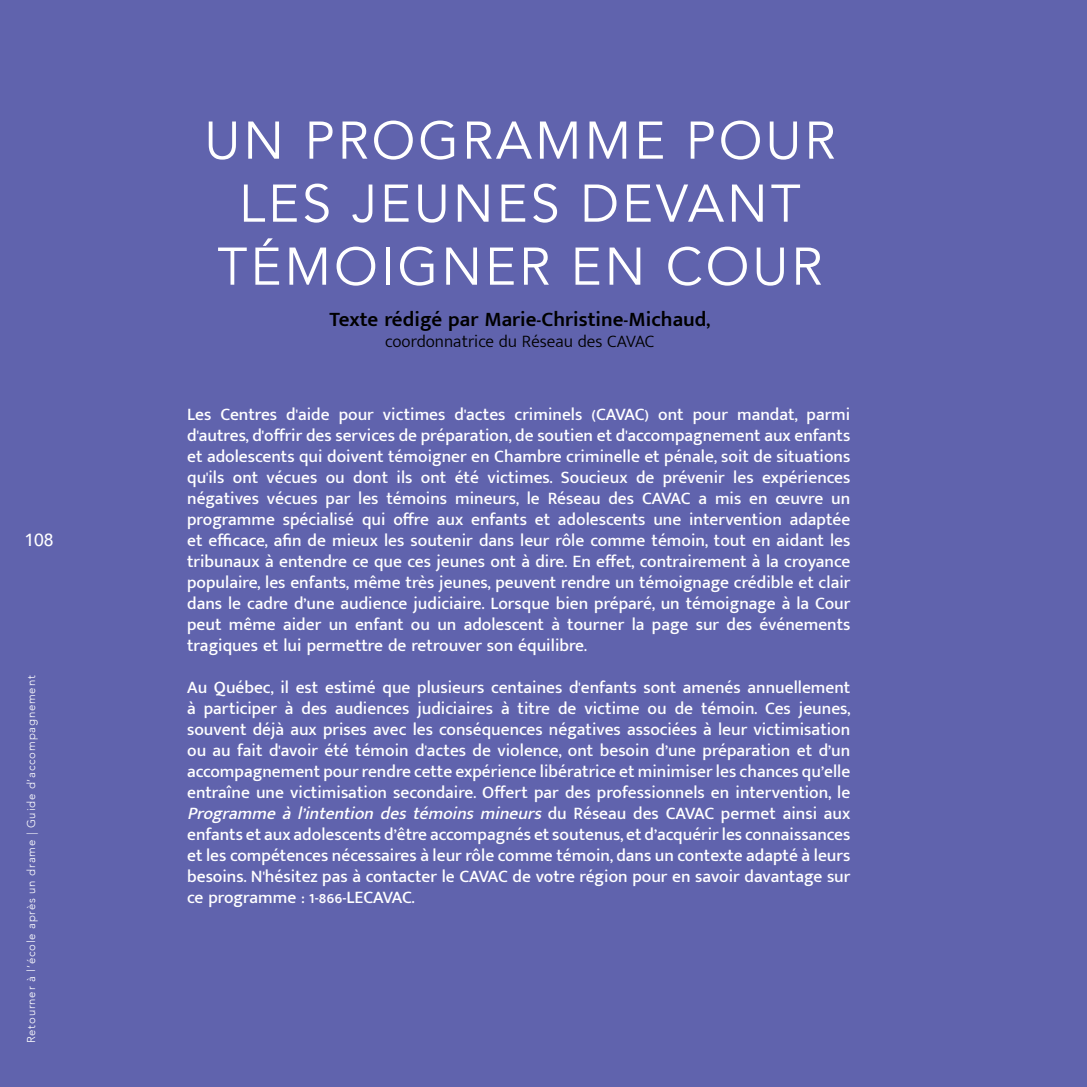
<style>
.page{position:relative;width:1087px;height:1087px;background:#6063ad}
.page>*{position:absolute;margin:0;border:0;box-sizing:border-box;transform-origin:0 0}
.t1{font:52.5px/63px "Avenir";letter-spacing:.055em;color:#fff;text-align:center}
.t2{font:600 21px "Mukta Malar";color:#000}
.t3{font:500 17.5px/21px "Mukta Malar";color:#fff;text-align:justify}
.t4{font:300 17.5px "Mukta Malar";color:#000}
.t5{font:500 17.5px "Avenir";color:#fff}
.t6{font:300 11.38px "Avenir";letter-spacing:.07em;color:#fff}
.s1{font-style:italic}
</style>
<div class="page">
<p class="t5" style="left:24px;top:524px;width:31px">108</p>
<p class="t6" style="left:24px;top:1043px;width:369px;rotate:-90deg">Retourner à l’école après un drame | Guide d’accompagnement</p>
<h1 class="t1" style="left:204px;top:110px;width:632px">UN PROGRAMME POUR<br>LES JEUNES DEVANT<br>TÉMOIGNER EN COUR</h1>
<p class="t2" style="left:329px;top:306px;width:382px">Texte rédigé par Marie-Christine-Michaud,</p>
<p class="t4" style="left:385px;top:330px;width:271px">coordonnatrice du Réseau des CAVAC</p>
<p class="t3" style="left:187px;top:404px;width:665px">Les Centres d'aide pour victimes d'actes criminels (CAVAC) ont pour mandat, parmi d'autres, d'offrir des services de préparation, de soutien et d'accompagnement aux enfants et adolescents qui doivent témoigner en Chambre criminelle et pénale, soit de situations qu'ils ont vécues ou dont ils ont été victimes. Soucieux de prévenir les expériences négatives vécues par les témoins mineurs, le Réseau des CAVAC a mis en œuvre un programme spécialisé qui offre aux enfants et adolescents une intervention adaptée et efficace, afin de mieux les soutenir dans leur rôle comme témoin, tout en aidant les tribunaux à entendre ce que ces jeunes ont à dire. En effet, contrairement à la croyance populaire, les enfants, même très jeunes, peuvent rendre un témoignage crédible et clair dans le cadre d’une audience judiciaire. Lorsque bien préparé, un témoignage à la Cour peut même aider un enfant ou un adolescent à tourner la page sur des événements tragiques et lui permettre de retrouver son équilibre.</p>
<p class="t3" style="left:187px;top:677px;width:665px">Au Québec, il est estimé que plusieurs centaines d'enfants sont amenés annuellement à participer à des audiences judiciaires à titre de victime ou de témoin. Ces jeunes, souvent déjà aux prises avec les conséquences négatives associées à leur victimisation ou au fait d'avoir été témoin d'actes de violence, ont besoin d’une préparation et d’un accompagnement pour rendre cette expérience libératrice et minimiser les chances qu’elle entraîne une victimisation secondaire. Offert par des professionnels en intervention, le <span class="s1">Programme à l’intention des témoins mineurs</span> d u R é s e a u d e s C AVAC p e r m e t a i n s i a u x enfants et aux adolescents d’être accompagnés et soutenus, et d’acquérir les connaissances et les compétences nécessaires à leur rôle comme témoin, dans un contexte adapté à leurs besoins. N'hésitez pas à contacter le CAVAC de votre région pour en savoir davantage sur ce programme : 1-866-LECAVAC.</p>
</div>
